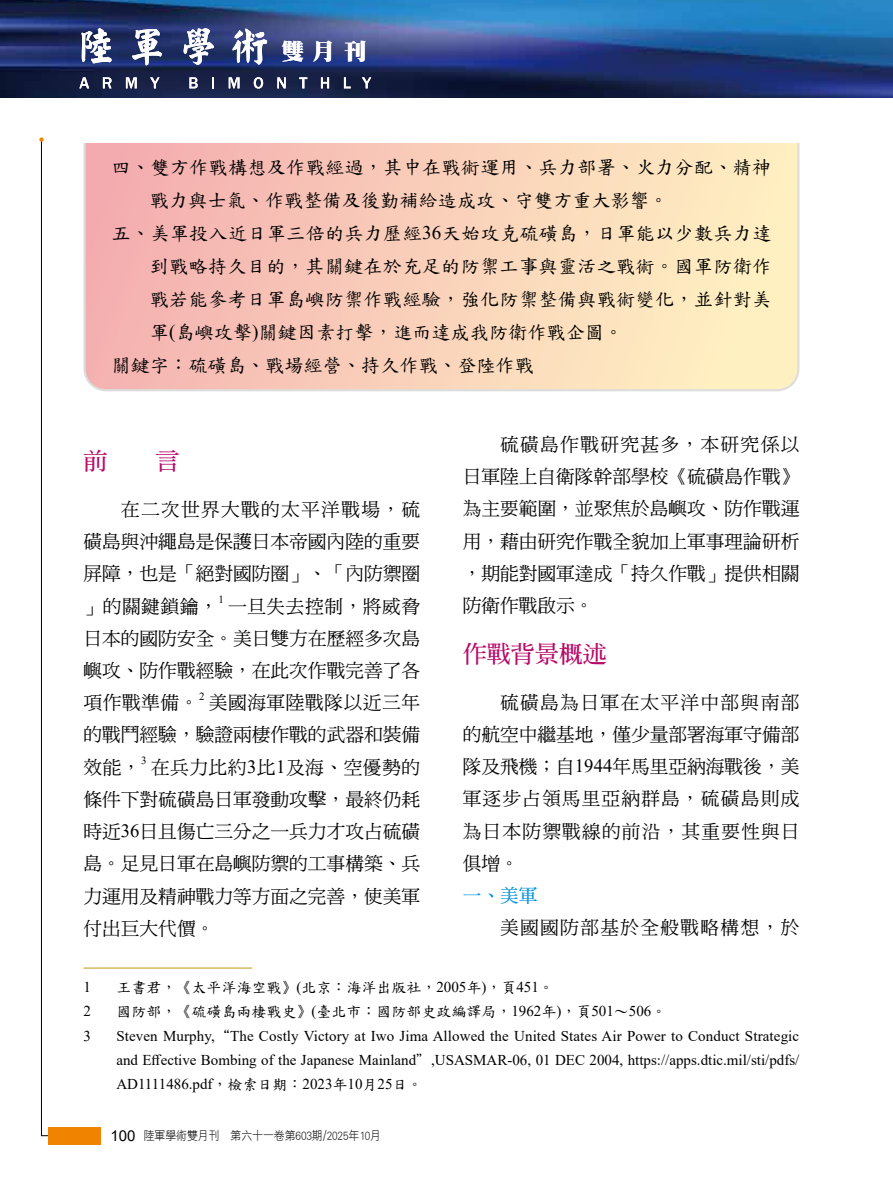
<style>
.page{position:relative;width:893px;height:1191px;background:#fff}
.page>*{position:absolute;margin:0;border:0;box-sizing:border-box;transform-origin:0 0}
.t1{font:24px "DF Ming Bd HK BF";color:#b70868}
.t2{font:22.5px "DF Ming W12 WIN BF";color:#fff}
.t3{font:19.2px "DF Kai Shu SB Estd BF";letter-spacing:.01em;color:#000}
.t4{font:18.75px/32.2px "DF Ming Md HK BF";color:#000;text-align:justify}
.t5{font:18.75px "DF Ming Md HK BF";letter-spacing:.07em;color:#000}
.t6{font:18.75px "DF Ming Bd HK BF";color:#0091db}
.t7{font:15px/24.2px "Times New Roman";color:#000;text-align:justify}
.t8{font:15px "DF Kai Shu SB Estd BF";color:#000}
.t9{font:12px "DF Hei Lt HKP BF";color:#000;scale:.9 1}
.t10{font:10.95px "Times New Roman";color:#000}
.s1{font-family:"Times New Roman"}
.s2{font-family:"DF Kai Shu SB Estd BF"}
.s3{font-family:"Arial";font-size:15px}
</style>
<div class="page">
<img style="left:0;top:0;width:893px;height:97px">
<svg style="left:79px;top:77px;width:10px;height:11px"></svg>
<svg style="left:103px;top:77px;width:9px;height:11px"></svg>
<svg style="left:126px;top:77px;width:11px;height:11px"></svg>
<svg style="left:150px;top:77px;width:10px;height:11px"></svg>
<svg style="left:189px;top:77px;width:9px;height:11px"></svg>
<svg style="left:212px;top:77px;width:2px;height:11px"></svg>
<svg style="left:229px;top:77px;width:11px;height:11px"></svg>
<svg style="left:254px;top:77px;width:9px;height:12px"></svg>
<svg style="left:277px;top:77px;width:9px;height:11px"></svg>
<svg style="left:299px;top:77px;width:8px;height:11px"></svg>
<svg style="left:321px;top:77px;width:8px;height:11px"></svg>
<svg style="left:344px;top:77px;width:7px;height:11px"></svg>
<svg style="left:362px;top:77px;width:9px;height:11px"></svg>
<svg style="left:81px;top:28px;width:31px;height:35px"></svg>
<svg style="left:132px;top:29px;width:30px;height:37px"></svg>
<svg style="left:184px;top:28px;width:30px;height:37px"></svg>
<svg style="left:232px;top:29px;width:35px;height:36px"></svg>
<svg style="left:41px;top:142px;width:48px;height:994px"></svg>
<div style="left:48px;top:1127px;width:53px;height:17px;background:#f08300"></div>
<svg style="left:39px;top:137px;width:5px;height:5px"></svg>
<svg style="left:85px;top:143px;width:711px;height:247px;background:#f9d0b9"></svg>
<div style="left:71px;top:116px;width:743px;height:27px;background:#fff"></div>
<hr style="left:83px;top:967px;width:169px;height:1px;background:#be9a11">
<p class="t2" style="left:282px;top:40px;width:87px">雙月刊</p>
<p class="t3" style="left:112px;top:158px;width:661px">四、雙方作戰構想及作戰經過，其中在戰術運用、兵力部署、火力分配、精神</p>
<p class="t3" style="left:150px;top:191px;width:520px">戰力與士氣、作戰整備及後勤補給造成攻、守雙方重大影響。</p>
<p class="t3" style="left:112px;top:224px;width:661px">五、美軍投入近日軍三倍的兵力歷經<span class="s1">36</span>天始攻克硫磺島，日軍能以少數兵力達</p>
<p class="t3" style="left:150px;top:257px;width:623px">到戰略持久目的，其關鍵在於充足的防禦工事與靈活之戰術。國軍防衛作</p>
<p class="t3" style="left:150px;top:290px;width:623px">戰若能參考日軍島嶼防禦作戰經驗，強化防禦整備與戰術變化，並針對美</p>
<p class="t3" style="left:150px;top:323px;width:475px">軍<span class="s1">(</span>島嶼攻擊<span class="s1">)</span>關鍵因素打擊，進而達成我防衛作戰企圖。</p>
<p class="t3" style="left:112px;top:356px;width:434px">關鍵字：硫磺島、戰場經營、持久作戰、登陸作戰</p>
<p class="t1" style="left:83px;top:449px;width:97px">前　　言</p>
<p class="t4" style="left:83px;top:493px;width:338px;text-indent:38px">在二次世界大戰的太平洋戰場，硫磺島與沖繩島是保護日本帝國內陸的重要屏障，也是「絕對國防圈」、「內防禦圈」的關鍵鎖鑰，</p>
<p class="t10" style="left:218px;top:591px;width:7px">1</p>
<p class="t4" style="left:83px;top:590px;width:338px;text-indent:145px">一旦失去控制，將威脅日本的國防安全。美日雙方在歷經多次島嶼攻、防作戰經驗，在此次作戰完善了各項作戰準備。</p>
<p class="t10" style="left:199px;top:688px;width:7px">2</p>
<p class="t4" style="left:83px;top:686px;width:338px;text-indent:125px">美國海軍陸戰隊以近三年的戰鬥經驗，驗證兩棲作戰的武器和裝備效能，</p>
<p class="t10" style="left:141px;top:752px;width:7px">3</p>
<p class="t4" style="left:83px;top:751px;width:338px;text-indent:67px">在兵力比約<span class="s1">3</span>比<span class="s1">1</span>及海、空優勢的條件下對硫磺島日軍發動攻擊，最終仍耗時近<span class="s1">36</span>日且傷亡三分之一兵力才攻占硫磺島。足見日軍在島嶼防禦的工事構築、兵力運用及精神戰力等方面之完善，使美軍付出巨大代價。</p>
<p class="t4" style="left:463px;top:428px;width:338px;text-indent:38px">硫磺島作戰研究甚多，本研究係以日軍陸上自衛隊幹部學校《硫磺島作戰》為主要範圍，並聚焦於島嶼攻、防作戰運用，藉由研究作戰全貌加上軍事理論研析，期能對國軍達成「持久作戰」提供相關防衛作戰啟示。</p>
<p class="t1" style="left:463px;top:641px;width:145px">作戰背景概述</p>
<p class="t4" style="left:463px;top:686px;width:338px;text-indent:38px">硫磺島為日軍在太平洋中部與南部的航空中繼基地，僅少量部署海軍守備部隊及飛機；自<span class="s1">1944</span>年馬里亞納海戰後，美軍逐步占領馬里亞納群島，硫磺島則成為日本防禦戰線的前沿，其重要性與日俱增。</p>
<p class="t6" style="left:463px;top:886px;width:76px">一、美軍</p>
<p class="t5" style="left:500px;top:918px;width:301px">美國國防部基於全般戰略構想，於</p>
<p class="t7" style="left:83px;top:974px;width:9px">1</p>
<p class="t8" style="left:116px;top:980px;width:439px">王書君，《太平洋海空戰》<span class="s1">(</span>北京：海洋出版社，<span class="s1">2005</span>年<span class="s1">)</span>，頁<span class="s1">451</span>。</p>
<p class="t7" style="left:83px;top:998px;width:9px">2</p>
<p class="t8" style="left:116px;top:1004px;width:551px">國防部，《硫磺島兩棲戰史》<span class="s1">(</span>臺北市：國防部史政編譯局，<span class="s1">1962</span>年<span class="s1">)</span>，頁<span class="s1">501</span>～<span class="s1">506</span>。</p>
<p class="t7" style="left:83px;top:1023px;width:9px">3</p>
<p class="t7" style="left:116px;top:1023px;width:685px">Steven Murphy,<span class="s2">“</span>The Costly Victory at Iwo Jima Allowed the United States Air Power to Conduct Strategic and Effective Bombing of the Japanese Mainland<span class="s2">＂</span>,USASMAR-06, 01 DEC 2004, https://apps.dtic.mil/sti/pdfs/ AD1111486.pdf<span class="s2">，檢索日期：</span>2023<span class="s2">年</span>10<span class="s2">月</span>25<span class="s2">日。</span></p>
<p class="t9" style="left:111px;top:1129px;width:302px"><span class="s3">100</span> 陸軍學術雙月刊　第六十一卷第603期/2025年10月</p>
</div>
